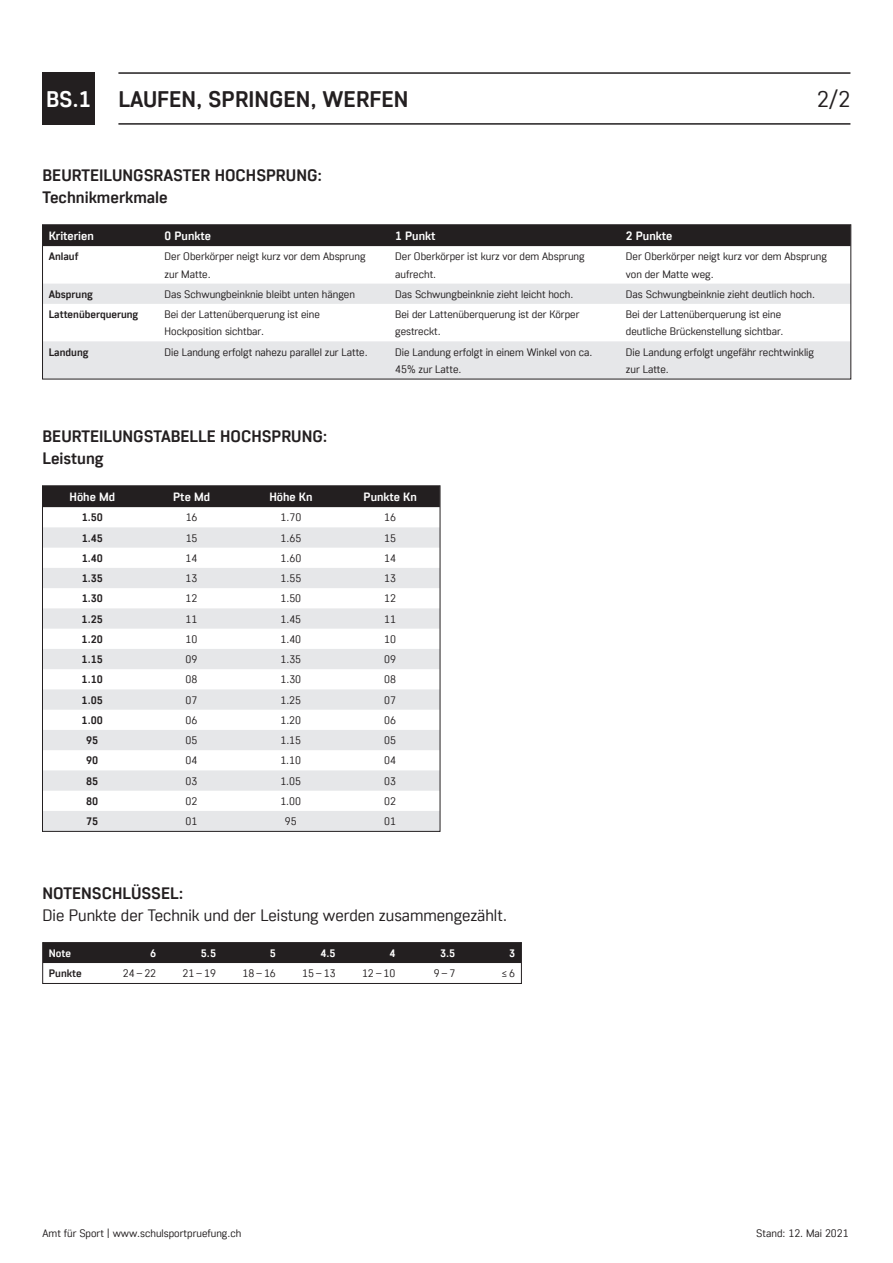
<style>
.page{position:relative;width:893px;height:1263px;background:#fff}
.page>*{position:absolute;margin:0;border:0;box-sizing:border-box;transform-origin:0 0}
.t1{font:700 22.5px "Core Sans R55";color:#231f20}
.t2{font:700 22.5px "Core Sans R55";color:#fff}
.t3{font:22.5px "Core Sans R35";color:#231f20}
.t4{font:700 16.5px/21.8px "Core Sans R55";color:#231f20}
.t5{font:16.5px "Core Sans R35";color:#231f20}
.t6{font:700 12px "Core Sans R55";color:#fff}
.t7{font:10.8px/17.2px "Core Sans R35";color:#231f20}
.t8{font:700 10.8px "Core Sans R55";color:#231f20}
.t9{font:700 10.8px "Core Sans R55";color:#fff}
</style>
<div class="page">
<div style="left:43px;top:72px;width:52px;height:52px;background:#231f20"></div>
<div style="left:44px;top:227px;width:805px;height:19px;background:#231f20"></div>
<svg style="left:44px;top:284px;width:805px;height:93px;fill:#e6e7e9"></svg>
<div style="left:42px;top:225px;width:809px;height:154px;border:1px solid #231f20"></div>
<hr style="left:118px;top:123px;width:732px;height:2px;background:#231f20">
<hr style="left:118px;top:72px;width:732px;height:2px;background:#231f20">
<div style="left:44px;top:488px;width:394px;height:19px;background:#231f20"></div>
<svg style="left:44px;top:527px;width:394px;height:302px;fill:#e6e7e9"></svg>
<div style="left:42px;top:486px;width:398px;height:345px;border:1px solid #231f20"></div>
<div style="left:44px;top:944px;width:476px;height:19px;background:#231f20"></div>
<div style="left:42px;top:942px;width:480px;height:42px;border:1px solid #231f20"></div>
<h1 class="t2" style="left:46px;top:85px;width:47px">BS.1</h1>
<h1 class="t1" style="left:118px;top:85px;width:292px">LAUFEN, SPRINGEN, WERFEN</h1>
<h1 class="t3" style="left:817px;top:85px;width:35px">2/2</h1>
<h2 class="t4" style="left:43px;top:164px;width:281px">BEURTEILUNGSRASTER HOCHSPRUNG:<br>Technikmerkmale</h2>
<p class="t6" style="left:49px;top:228px;width:47px">Kriterien</p>
<p class="t6" style="left:165px;top:228px;width:48px">0 Punkte</p>
<p class="t6" style="left:395px;top:228px;width:42px">1 Punkt</p>
<p class="t6" style="left:626px;top:228px;width:48px">2 Punkte</p>
<p class="t8" style="left:49px;top:250px;width:31px">Anlauf</p>
<p class="t7" style="left:165px;top:248px;width:202px">Der Oberkörper neigt kurz vor dem Absprung zur Matte.</p>
<p class="t7" style="left:395px;top:248px;width:191px">Der Oberkörper ist kurz vor dem Absprung aufrecht.</p>
<p class="t7" style="left:626px;top:248px;width:202px">Der Oberkörper neigt kurz vor dem Absprung von der Matte weg.</p>
<p class="t8" style="left:49px;top:287px;width:46px">Absprung</p>
<p class="t7" style="left:165px;top:285px;width:192px">Das Schwungbeinknie bleibt unten hängen</p>
<p class="t7" style="left:395px;top:285px;width:180px">Das Schwungbeinknie zieht leicht hoch.</p>
<p class="t7" style="left:626px;top:285px;width:191px">Das Schwungbeinknie zieht deutlich hoch.</p>
<p class="t8" style="left:49px;top:307px;width:91px">Lattenüberquerung</p>
<p class="t7" style="left:165px;top:305px;width:157px">Bei der Lattenüberquerung ist eine<br>Hockposition sichtbar.</p>
<p class="t7" style="left:395px;top:305px;width:186px">Bei der Lattenüberquerung ist der Körper gestreckt.</p>
<p class="t7" style="left:626px;top:305px;width:159px">Bei der Lattenüberquerung ist eine deutliche Brückenstellung sichtbar.</p>
<p class="t8" style="left:49px;top:345px;width:41px">Landung</p>
<p class="t7" style="left:165px;top:343px;width:205px">Die Landung erfolgt nahezu parallel zur Latte.</p>
<p class="t7" style="left:395px;top:343px;width:199px">Die Landung erfolgt in einem Winkel von ca.<br>45% zur Latte.</p>
<p class="t7" style="left:626px;top:343px;width:189px">Die Landung erfolgt ungefähr rechtwinklig zur Latte.</p>
<h2 class="t4" style="left:43px;top:425px;width:287px">BEURTEILUNGSTABELLE HOCHSPRUNG:<br>Leistung</h2>
<p class="t6" style="left:70px;top:489px;width:47px">Höhe Md</p>
<p class="t6" style="left:173px;top:489px;width:38px">Pte Md</p>
<p class="t6" style="left:269px;top:489px;width:45px">Höhe Kn</p>
<p class="t6" style="left:364px;top:489px;width:55px">Punkte Kn</p>
<p class="t8" style="left:82px;top:511px;width:23px">1.50</p>
<p class="t7" style="left:186px;top:509px;width:13px">16</p>
<p class="t7" style="left:280px;top:509px;width:22px">1.70</p>
<p class="t7" style="left:384px;top:509px;width:13px">16</p>
<p class="t8" style="left:82px;top:531px;width:23px">1.45</p>
<p class="t7" style="left:186px;top:529px;width:13px">15</p>
<p class="t7" style="left:280px;top:529px;width:22px">1.65</p>
<p class="t7" style="left:384px;top:529px;width:13px">15</p>
<p class="t8" style="left:82px;top:551px;width:23px">1.40</p>
<p class="t7" style="left:186px;top:549px;width:13px">14</p>
<p class="t7" style="left:280px;top:549px;width:22px">1.60</p>
<p class="t7" style="left:384px;top:549px;width:13px">14</p>
<p class="t8" style="left:82px;top:571px;width:23px">1.35</p>
<p class="t7" style="left:186px;top:569px;width:13px">13</p>
<p class="t7" style="left:280px;top:569px;width:22px">1.55</p>
<p class="t7" style="left:384px;top:569px;width:13px">13</p>
<p class="t8" style="left:82px;top:592px;width:23px">1.30</p>
<p class="t7" style="left:186px;top:590px;width:13px">12</p>
<p class="t7" style="left:280px;top:590px;width:22px">1.50</p>
<p class="t7" style="left:384px;top:590px;width:13px">12</p>
<p class="t8" style="left:82px;top:612px;width:23px">1.25</p>
<p class="t7" style="left:186px;top:610px;width:13px">11</p>
<p class="t7" style="left:280px;top:610px;width:22px">1.45</p>
<p class="t7" style="left:384px;top:610px;width:13px">11</p>
<p class="t8" style="left:82px;top:632px;width:23px">1.20</p>
<p class="t7" style="left:186px;top:630px;width:13px">10</p>
<p class="t7" style="left:280px;top:630px;width:22px">1.40</p>
<p class="t7" style="left:384px;top:630px;width:13px">10</p>
<p class="t8" style="left:82px;top:652px;width:23px">1.15</p>
<p class="t7" style="left:186px;top:650px;width:13px">09</p>
<p class="t7" style="left:280px;top:650px;width:22px">1.35</p>
<p class="t7" style="left:384px;top:650px;width:13px">09</p>
<p class="t8" style="left:82px;top:673px;width:23px">1.10</p>
<p class="t7" style="left:186px;top:671px;width:13px">08</p>
<p class="t7" style="left:280px;top:671px;width:22px">1.30</p>
<p class="t7" style="left:384px;top:671px;width:13px">08</p>
<p class="t8" style="left:82px;top:693px;width:23px">1.05</p>
<p class="t7" style="left:186px;top:691px;width:13px">07</p>
<p class="t7" style="left:280px;top:691px;width:22px">1.25</p>
<p class="t7" style="left:384px;top:691px;width:13px">07</p>
<p class="t8" style="left:82px;top:713px;width:23px">1.00</p>
<p class="t7" style="left:186px;top:711px;width:13px">06</p>
<p class="t7" style="left:280px;top:711px;width:22px">1.20</p>
<p class="t7" style="left:384px;top:711px;width:13px">06</p>
<p class="t8" style="left:86px;top:733px;width:14px">95</p>
<p class="t7" style="left:186px;top:731px;width:13px">05</p>
<p class="t7" style="left:280px;top:731px;width:22px">1.15</p>
<p class="t7" style="left:384px;top:731px;width:13px">05</p>
<p class="t8" style="left:86px;top:754px;width:14px">90</p>
<p class="t7" style="left:186px;top:752px;width:13px">04</p>
<p class="t7" style="left:280px;top:752px;width:22px">1.10</p>
<p class="t7" style="left:384px;top:752px;width:13px">04</p>
<p class="t8" style="left:86px;top:774px;width:14px">85</p>
<p class="t7" style="left:186px;top:772px;width:13px">03</p>
<p class="t7" style="left:280px;top:772px;width:22px">1.05</p>
<p class="t7" style="left:384px;top:772px;width:13px">03</p>
<p class="t8" style="left:86px;top:794px;width:14px">80</p>
<p class="t7" style="left:186px;top:792px;width:13px">02</p>
<p class="t7" style="left:280px;top:792px;width:22px">1.00</p>
<p class="t7" style="left:384px;top:792px;width:13px">02</p>
<p class="t8" style="left:86px;top:814px;width:14px">75</p>
<p class="t7" style="left:186px;top:812px;width:13px">01</p>
<p class="t7" style="left:285px;top:812px;width:13px">95</p>
<p class="t7" style="left:384px;top:812px;width:13px">01</p>
<h2 class="t4" style="left:42px;top:882px;width:142px">NOTENSCHLÜSSEL:</h2>
<h2 class="t5" style="left:42px;top:904px;width:466px">Die Punkte der Technik und der Leistung werden zusammengezählt.</h2>
<p class="t9" style="left:49px;top:946px;width:24px">Note</p>
<p class="t9" style="left:150px;top:946px;width:8px">6</p>
<p class="t9" style="left:201px;top:946px;width:17px">5.5</p>
<p class="t9" style="left:270px;top:946px;width:8px">5</p>
<p class="t9" style="left:321px;top:946px;width:17px">4.5</p>
<p class="t9" style="left:389px;top:946px;width:8px">4</p>
<p class="t9" style="left:440px;top:946px;width:17px">3.5</p>
<p class="t9" style="left:509px;top:946px;width:8px">3</p>
<p class="t8" style="left:49px;top:966px;width:34px">Punkte</p>
<p class="t7" style="left:123px;top:964px;width:35px">24 – 22</p>
<p class="t7" style="left:183px;top:964px;width:35px">21 – 19</p>
<p class="t7" style="left:242px;top:964px;width:35px">18 – 16</p>
<p class="t7" style="left:302px;top:964px;width:35px">15 – 13</p>
<p class="t7" style="left:362px;top:964px;width:35px">12 – 10</p>
<p class="t7" style="left:434px;top:964px;width:23px">9 – 7</p>
<p class="t7" style="left:502px;top:964px;width:15px">≤ 6</p>
<p class="t7" style="left:43px;top:1224px;width:200px">Amt für Sport | www.schulsportpruefung.ch</p>
<p class="t7" style="left:756px;top:1224px;width:94px">Stand: 12. Mai 2021</p>
</div>
